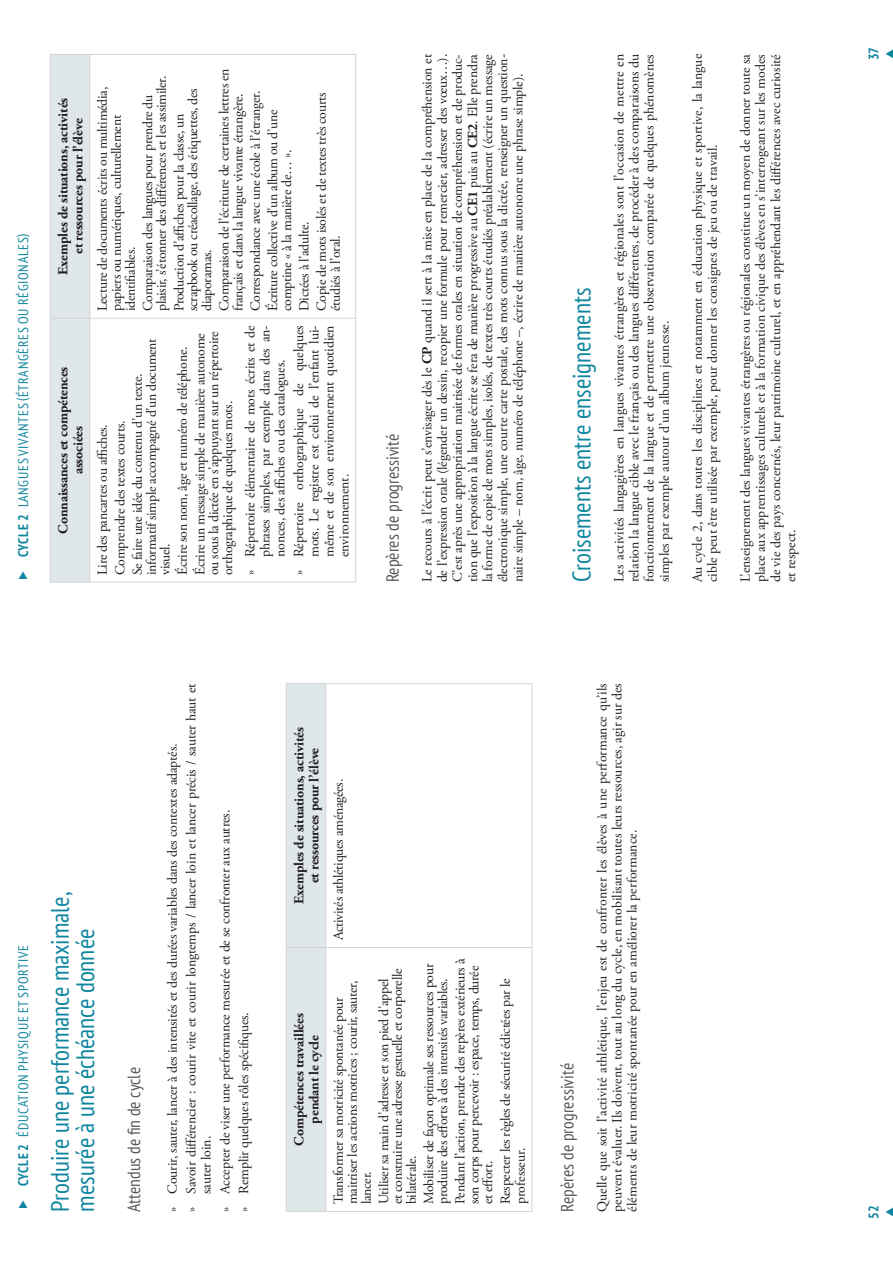
<style>
.page{position:relative;width:893px;height:1263px;background:#fff}
.page>*{position:absolute;margin:0;border:0;box-sizing:border-box;transform-origin:0 0}
.t1{font:condensed 25.2px/25.2px "PT Sans";color:#0f869f}
.t2{font:condensed 17.7px "PT Sans";color:#58595b}
.t3{font:13.8px/15.1px "Adobe Garamond Pro";letter-spacing:-.02em;color:#231f20}
.t4{font:700 13.8px/15.1px "Adobe Garamond Pro";letter-spacing:-.01em;color:#231f20;text-align:center}
.t5{font:13.8px/15.1px "Adobe Garamond Pro";color:#231f20}
.t6{font:condensed 13.8px "PT Sans";letter-spacing:.05em;color:#0f869f}
.t7{font:700 condensed 13.8px "PT Sans";color:#0f869f}
.s1{font-weight:700}
</style>
<div class="page">
<svg style="left:885px;top:49px;width:8px;height:9px"></svg>
<div style="left:51px;top:55px;width:38px;height:527px;background:#e0e7eb"></div>
<hr style="left:50px;top:318px;width:1px;height:264px;background:#d2d3d4">
<hr style="left:51px;top:582px;width:38px;height:1px;background:#d2d3d4">
<hr style="left:50px;top:54px;width:1px;height:264px;background:#d2d3d4">
<hr style="left:51px;top:318px;width:38px;height:1px;background:#d2d3d4">
<hr style="left:51px;top:54px;width:38px;height:1px;background:#d2d3d4">
<hr style="left:89px;top:318px;width:1px;height:264px;background:#d2d3d4">
<hr style="left:90px;top:582px;width:265px;height:1px;background:#d2d3d4">
<hr style="left:89px;top:54px;width:1px;height:264px;background:#d2d3d4">
<hr style="left:90px;top:318px;width:265px;height:1px;background:#d2d3d4">
<hr style="left:90px;top:54px;width:265px;height:1px;background:#d2d3d4">
<hr style="left:355px;top:54px;width:1px;height:528px;background:#d2d3d4">
<svg style="left:885px;top:1207px;width:8px;height:10px"></svg>
<div style="left:287px;top:684px;width:38px;height:527px;background:#e0e7eb"></div>
<hr style="left:286px;top:948px;width:1px;height:264px;background:#d2d3d4">
<hr style="left:287px;top:1211px;width:38px;height:1px;background:#d2d3d4">
<hr style="left:286px;top:683px;width:1px;height:265px;background:#d2d3d4">
<hr style="left:287px;top:947px;width:38px;height:1px;background:#d2d3d4">
<hr style="left:287px;top:683px;width:38px;height:1px;background:#d2d3d4">
<hr style="left:325px;top:948px;width:1px;height:264px;background:#d2d3d4">
<hr style="left:326px;top:1211px;width:206px;height:1px;background:#d2d3d4">
<hr style="left:325px;top:683px;width:1px;height:265px;background:#d2d3d4">
<hr style="left:326px;top:947px;width:206px;height:1px;background:#d2d3d4">
<hr style="left:326px;top:683px;width:206px;height:1px;background:#d2d3d4">
<hr style="left:532px;top:683px;width:1px;height:529px;background:#d2d3d4">
<p class="t6" style="left:16px;top:557px;width:325px;rotate:-90deg"><span class="s1">CYCLE 2</span> LANGUES VIVANTES (ÉTRANGÈRES OU RÉGIONALES)</p>
<p class="t4" style="left:57px;top:275px;width:178px;rotate:-90deg">Exemples de situations, activités et ressources pour l’élève</p>
<p class="t4" style="left:57px;top:534px;width:169px;rotate:-90deg">Connaissances et compétences associées</p>
<p class="t3" style="left:218px;top:311px;width:244px;line-height:13.8px;rotate:-90deg">Comparaison de l’écriture de certaines lettres en français et dans la langue vivante étrangère.</p>
<p class="t3" style="left:97px;top:311px;width:226px;line-height:13.8px;rotate:-90deg">Lecture de documents écrits ou multimédia, papiers ou numériques, culturellement identifiables.</p>
<p class="t3" style="left:142px;top:311px;width:237px;line-height:13.8px;rotate:-90deg">Comparaison des langues pour prendre du plaisir, s’étonner des différences et les assimiler.</p>
<p class="t3" style="left:173px;top:311px;width:224px;line-height:13.8px;rotate:-90deg">Production d’affiches pour la classe, un scrapbook ou créacollage, des étiquettes, des diaporamas.</p>
<p class="t3" style="left:248px;top:311px;width:222px;line-height:17.4px;rotate:-90deg">Correspondance avec une école à l’étranger.<br>Écriture collective d’un album ou d’une</p>
<p class="t3" style="left:279px;top:311px;width:220px;line-height:17.4px;rotate:-90deg">comptine « à la manière de… ».<br>Dictées à l’adulte.<br>Copie de mots isolés et de textes très courts</p>
<p class="t3" style="left:329px;top:311px;width:77px;rotate:-90deg">étudiés à l’oral.</p>
<p class="t3" style="left:145px;top:575px;width:238px;line-height:13.8px;rotate:-90deg">informatif simple accompagné d’un document visuel.</p>
<p class="t3" style="left:175px;top:575px;width:243px;line-height:17.4px;rotate:-90deg">Écrire son nom, âge et numéro de téléphone.<br>Écrire un message simple de manière autonome</p>
<p class="t3" style="left:208px;top:575px;width:245px;line-height:13.8px;rotate:-90deg">ou sous la dictée en s’appuyant sur un répertoire orthographique de quelques mots.</p>
<p class="t3" style="left:243px;top:557px;width:233px;text-align:justify;text-indent:-18px;rotate:-90deg">» Répertoire élémentaire de mots écrits et de phrases simples, par exemple dans des an&shy;nonces, des affiches ou des catalogues.</p>
<p class="t3" style="left:292px;top:557px;width:233px;text-align:justify;text-indent:-18px;rotate:-90deg">» Répertoire orthographique de quelques mots. Le registre est celui de l’enfant lui&shy;même et de son environnement quotidien environnement.</p>
<p class="t3" style="left:95px;top:575px;width:203px;line-height:17.4px;rotate:-90deg">Lire des pancartes ou affiches.<br>Comprendre des textes courts.<br>Se faire une idée du contenu d’un texte.</p>
<p class="t2" style="left:383px;top:582px;width:150px;rotate:-90deg">Repères de progressivité</p>
<p class="t3" style="left:421px;top:582px;width:530px;text-align:justify;rotate:-90deg">Le recours à l’écrit peut s’envisager dès le <span class="s1">CP</span> quand il sert à la mise en place de la compréhension et de l’expression orale (légender un dessin, recopier une formule pour remercier, adresser des vœux…).<br>C’est après une appropriation maitrisée de formes orales en situation de compréhension et de produc&shy;tion que l’exposition à la langue écrite se fera de manière progressive au <span class="s1">CE1</span> puis au <span class="s1">CE2</span>. Elle prendra la forme de copie de mots simples, isolés, de textes très courts étudiés préalablement (écrire un message électronique simple, une courte carte postale, des mots connus sous la dictée, renseigner un question&shy;naire simple – nom, âge, numéro de téléphone –, écrire de manière autonome une phrase simple).</p>
<h1 class="t1" style="left:570px;top:582px;width:296px;rotate:-90deg">Croisements entre enseignements</h1>
<p class="t3" style="left:612px;top:582px;width:530px;text-align:justify;rotate:-90deg">Les activités langagières en langues vivantes étrangères et régionales sont l’occasion de mettre en relation la langue cible avec le français ou des langues différentes, de procéder à des comparaisons du fonctionnement de la langue et de permettre une observation comparée de quelques phénomènes simples par exemple autour d’un album jeunesse.</p>
<p class="t5" style="left:691px;top:582px;width:530px;rotate:-90deg">Au cycle 2, dans toutes les disciplines et notamment en éducation physique et sportive, la langue cible peut être utilisée par exemple, pour donner les consignes de jeu ou de travail.</p>
<p class="t3" style="left:739px;top:582px;width:530px;text-align:justify;rotate:-90deg">L’enseignement des langues vivantes étrangères ou régionales constitue un moyen de donner toute sa place aux apprentissages culturels et à la formation civique des élèves en s’interrogeant sur les modes de vie des pays concernés, leur patrimoine culturel, et en appréhendant les différences avec curiosité et respect.</p>
<p class="t6" style="left:16px;top:1186px;width:242px;rotate:-90deg"><span class="s1">CYCLE 2</span> ÉDUCATION PHYSIQUE ET SPORTIVE</p>
<h1 class="t1" style="left:48px;top:1212px;width:321px;rotate:-90deg">Produire une performance maximale, mesurée à une échéance donnée</h1>
<p class="t2" style="left:124px;top:1212px;width:146px;rotate:-90deg">Attendus de n de cycle</p>
<p class="t3" style="left:164px;top:1212px;width:530px;line-height:18.8px;rotate:-90deg">» Courir, sauter, lancer à des intensités et des durées variables dans des contextes adaptés.<br>» Savoir différencier : courir vite et courir longtemps / lancer loin et lancer précis / sauter haut et</p>
<p class="t3" style="left:198px;top:1212px;width:403px;line-height:18.8px;text-indent:18px;rotate:-90deg">sauter loin.<br>» Accepter de viser une performance mesurée et de se confronter aux autres. » Remplir quelques rôles spécifiques.</p>
<p class="t4" style="left:293px;top:904px;width:178px;rotate:-90deg">Exemples de situations, activités et ressources pour l’élève</p>
<p class="t4" style="left:293px;top:1146px;width:134px;rotate:-90deg">Compétences travaillées pendant le cycle</p>
<p class="t3" style="left:332px;top:940px;width:163px;rotate:-90deg">Activités athlétiques aménagées.</p>
<p class="t3" style="left:378px;top:1204px;width:237px;line-height:13.8px;rotate:-90deg">Utiliser sa main d’adresse et son pied d’appel et construire une adresse gestuelle et corporelle bilatérale.</p>
<p class="t3" style="left:423px;top:1204px;width:242px;line-height:13.8px;rotate:-90deg">Mobiliser de façon optimale ses ressources pour produire des efforts à des intensités variables.</p>
<p class="t3" style="left:454px;top:1204px;width:247px;line-height:13.8px;rotate:-90deg">Pendant l’action, prendre des repères extérieurs à son corps pour percevoir : espace, temps, durée et effort.</p>
<p class="t3" style="left:499px;top:1204px;width:227px;rotate:-90deg">Respecter les règles de sécurité édictées par le professeur.</p>
<p class="t3" style="left:333px;top:1204px;width:225px;line-height:13.8px;rotate:-90deg">Transformer sa motricité spontanée pour maitriser les actions motrices ; courir, sauter, lancer.</p>
<p class="t2" style="left:557px;top:1212px;width:150px;rotate:-90deg">Repères de progressivité</p>
<p class="t3" style="left:595px;top:1212px;width:530px;text-align:justify;rotate:-90deg">Quelle que soit l’activité athlétique, l’enjeu est de confronter les élèves à une performance qu’ils peuvent évaluer. Ils doivent, tout au long du cycle, en mobilisant toutes leurs ressources, agir sur des éléments de leur motricité spontanée pour en améliorer la performance.</p>
<p class="t7" style="left:866px;top:60px;width:15px;rotate:-90deg">37</p>
<p class="t7" style="left:866px;top:1219px;width:15px;rotate:-90deg">52</p>
</div>
